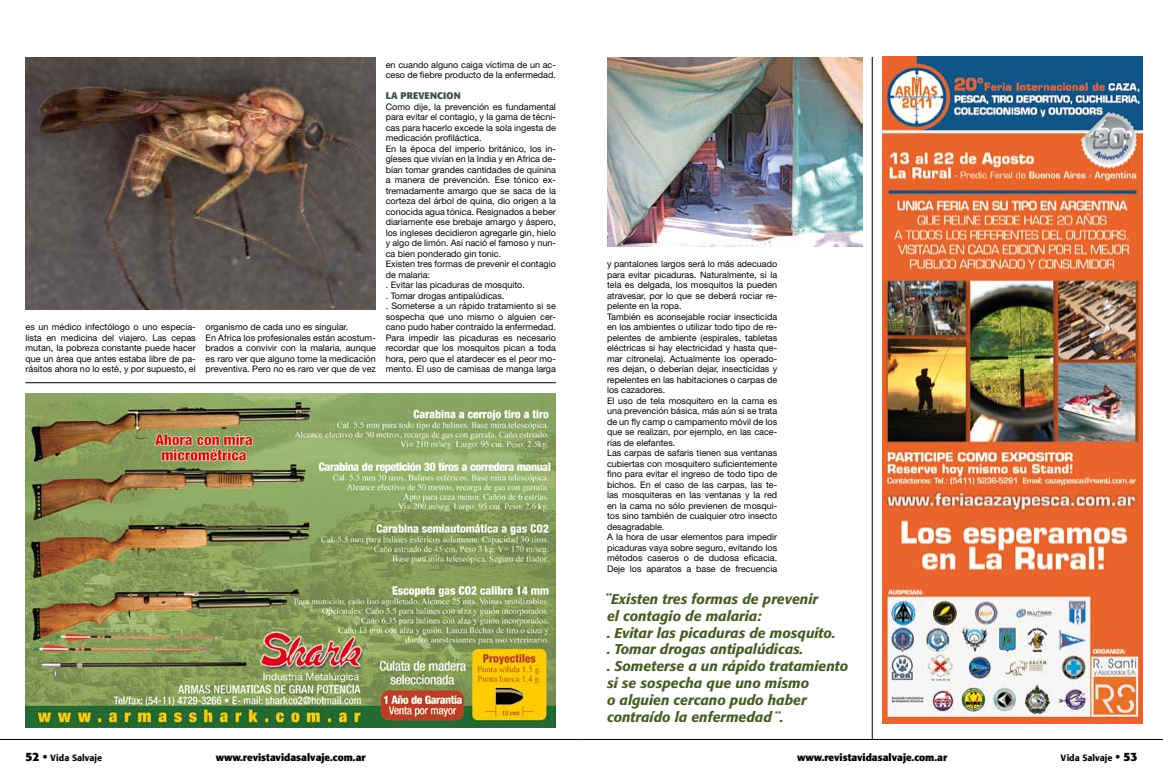
<style>
.page{position:relative;width:1163px;height:780px;background:#fff}
.page>*{position:absolute;margin:0;border:0;box-sizing:border-box;transform-origin:0 0}
.t1{font:italic 500 14px/16.8px "Formata";color:#4a5c26}
.t2{font:700 10px "Formata";color:#000}
.t3{font:700 9.5px "Formata";letter-spacing:.02em;color:#3b4e49}
.t4{font:9px/10.5px "Helvetica Neue";color:#000}
.t5{font:500 9px "Formata";color:#000}
.s1{font-weight:700;font-size:12px}
</style>
<div class="page">
<hr style="left:581px;top:739px;width:581px;height:1px;background:#000">
<hr style="left:0;top:739px;width:581px;height:1px;background:#000">
<img style="left:882px;top:57px;width:260px;height:666px">
<img style="left:26px;top:393px;width:530px;height:334px">
<hr style="left:26px;top:382px;width:530px;height:1px;background:#000">
<img style="left:26px;top:57px;width:350px;height:252px">
<img style="left:607px;top:57px;width:255px;height:189px">
<hr style="left:871px;top:57px;width:1px;height:682px;background:#000">
<p class="t4" style="left:26px;top:321px;width:172px;text-align:justify">es un médico infectólogo o uno especia&shy;lista en medicina del viajero. Las cepas mutan, la pobreza constante puede hacer que un área que antes estaba libre de pa&shy;rásitos ahora no lo esté, y por supuesto, el</p>
<p class="t4" style="left:206px;top:321px;width:172px">organismo de cada uno es singular.<br>En Africa los profesionales están acostum&shy;brados a convivir con la malaria, aunque es raro ver que alguno tome la medicación preventiva. Pero no es raro ver que de vez</p>
<p class="t4" style="left:386px;top:59px;width:172px">en cuando alguno caiga víctima de un ac&shy;ceso de fiebre producto de la enfermedad.</p>
<p class="t3" style="left:386px;top:90px;width:76px">LA PREVENCION</p>
<p class="t4" style="left:386px;top:101px;width:172px">Como dije, la prevención es fundamental para evitar el contagio, y la gama de técni&shy;cas para hacerlo excede la sola ingesta de medicación profiláctica.<br>En la época del imperio británico, los in&shy;gleses que vivían en la India y en Africa de&shy;bían tomar grandes cantidades de quinina a manera de prevención. Ese tónico ex&shy;tremadamente amargo que se saca de la corteza del árbol de quina, dio origen a la conocida agua tónica. Resignados a beber diariamente ese brebaje amargo y áspero, los ingleses decidieron agregarle gin, hielo y algo de limón. Así nació el famoso y nun&shy;ca bien ponderado gin tonic.<br>Existen tres formas de prevenir el contagio de malaria:<br>. Evitar las picaduras de mosquito.<br>. Tomar drogas antipalúdicas.<br>. Someterse a un rápido tratamiento si se sospecha que uno mismo o alguien cer&shy;cano pudo haber contraído la enfermedad.<br>Para impedir las picaduras es necesario recordar que los mosquitos pican a toda hora, pero que el atardecer es el peor mo&shy;mento. El uso de camisas de manga larga</p>
<p class="t4" style="left:607px;top:258px;width:172px">y pantalones largos será lo más adecuado para evitar picaduras. Naturalmente, si la tela es delgada, los mosquitos la pueden atravesar, por lo que se deberá rociar re&shy;pelente en la ropa.<br>También es aconsejable rociar insecticida en los ambientes o utilizar todo tipo de re&shy;pelentes de ambiente (espirales, tabletas eléctricas si hay electricidad y hasta que&shy;mar citronela). Actualmente los operado&shy;res dejan, o deberían dejar, insecticidas y repelentes en las habitaciones o carpas de los cazadores.<br>El uso de tela mosquitero en la cama es una prevención básica, más aún si se trata de un fly camp o campamento móvil de los que se realizan, por ejemplo, en las cace&shy;rías de elefantes.<br>Las carpas de safaris tienen sus ventanas cubiertas con mosquitero suficientemente fino para evitar el ingreso de todo tipo de bichos. En el caso de las carpas, las te&shy;las mosquiteras en las ventanas y la red en la cama no sólo previenen de mosqui&shy;tos sino también de cualquier otro insecto desagradable.<br>A la hora de usar elementos para impedir picaduras vaya sobre seguro, evitando los métodos caseros o de dudosa eficacia.<br>Deje los aparatos a base de frecuencia</p>
<p class="t1" style="left:607px;top:590px;width:243px">¨Existen tres formas de prevenir<br>el contagio de malaria:<br>. Evitar las picaduras de mosquito.<br>. Tomar drogas antipalúdicas.<br>. Someterse a un rápido tratamiento si se sospecha que uno mismo<br>o alguien cercano pudo haber contraído la enfermedad ¨.</p>
<p class="t5" style="left:26px;top:752px;width:78px"><span class="s1">52 •</span> Vida Salvaje</p>
<p class="t2" style="left:216px;top:751px;width:151px">www.revistavidasalvaje.com.ar</p>
<p class="t2" style="left:797px;top:751px;width:151px">www.revistavidasalvaje.com.ar</p>
<p class="t5" style="left:1060px;top:752px;width:78px">Vida Salvaje <span class="s1">• 53</span></p>
</div>
